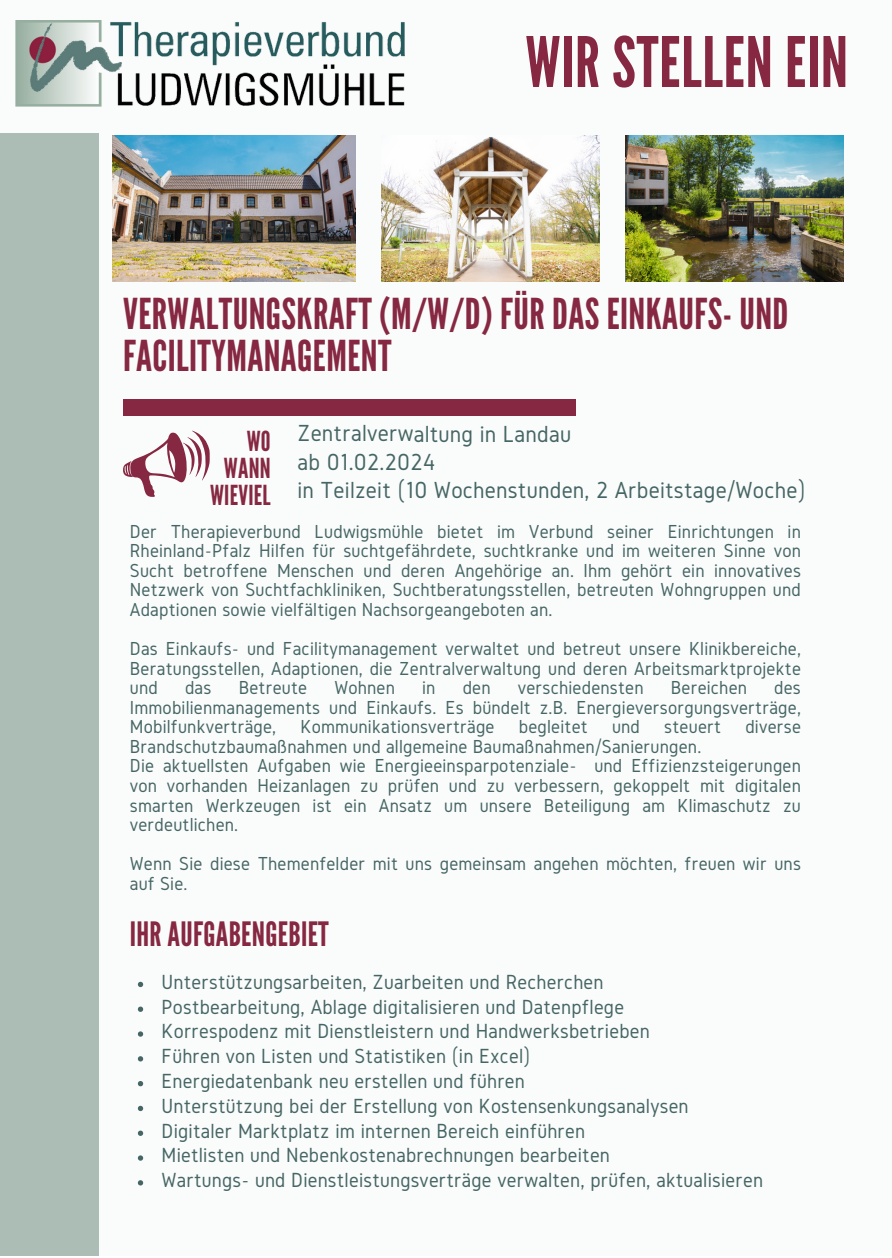
<style>
.page{position:relative;width:892px;height:1258px;background:#fff}
.page>*{position:absolute;margin:0;border:0;box-sizing:border-box;transform-origin:0 0}
.t1{font:69.3px "League Gothic";letter-spacing:.01em;color:#872842}
.t2{font:42.6px/42.6px "League Gothic";letter-spacing:.01em;color:#872842}
.t3{font:33.6px "League Gothic";letter-spacing:.01em;color:#872842}
.t4{font:27.6px "League Gothic";letter-spacing:.01em;color:#872842}
.t5{font:24.3px "Gidole";letter-spacing:.01em;color:#466665}
.t6{font:21.3px "Gidole";letter-spacing:.01em;color:#466665}
.t7{font:19.5px/19.5px "Gidole";letter-spacing:.01em;color:#466665;text-align:justify}
</style>
<div class="page">
<div style="left:0;top:0;width:891px;height:1255px;background:#fafcfb"></div>
<div style="left:0;top:133px;width:98px;height:1122px;background:#acbdb6"></div>
<div style="left:123px;top:400px;width:452px;height:16px;background:#872842"></div>
<img style="left:15px;top:21px;width:389px;height:85px">
<img style="left:625px;top:135px;width:218px;height:146px">
<img style="left:381px;top:135px;width:218px;height:146px">
<img style="left:113px;top:135px;width:242px;height:146px">
<svg style="left:123px;top:430px;width:87px;height:67px"></svg>
<svg style="left:138px;top:982px;width:5px;height:5px"></svg>
<svg style="left:138px;top:1006px;width:5px;height:6px"></svg>
<svg style="left:138px;top:1031px;width:5px;height:6px"></svg>
<svg style="left:138px;top:1056px;width:5px;height:5px"></svg>
<svg style="left:138px;top:1081px;width:5px;height:5px"></svg>
<svg style="left:138px;top:1106px;width:5px;height:5px"></svg>
<svg style="left:138px;top:1130px;width:5px;height:6px"></svg>
<svg style="left:138px;top:1155px;width:5px;height:5px"></svg>
<svg style="left:138px;top:1180px;width:5px;height:5px"></svg>
<p class="t1" style="left:525px;top:22px;width:324px">WIR STELLEN EIN</p>
<p class="t2" style="left:123px;top:293px;width:666px">VERWALTUNGSKRAFT (M/W/D) FÜR DAS EINKAUFS- UND<br>FACILITYMANAGEMENT</p>
<p class="t5" style="left:297px;top:420px;width:275px">Zentralverwaltung in Landau</p>
<p class="t5" style="left:297px;top:448px;width:139px">ab 01.02.2024</p>
<p class="t5" style="left:297px;top:476px;width:509px">in Teilzeit (10 Wochenstunden, 2 Arbeitstage/Woche)</p>
<p class="t4" style="left:247px;top:425px;width:25px">WO</p>
<p class="t4" style="left:224px;top:452px;width:48px">WANN</p>
<p class="t4" style="left:210px;top:479px;width:62px">WIEVIEL</p>
<p class="t7" style="left:130px;top:521px;width:672px">Der Therapieverbund Ludwigsmühle bietet im Verbund seiner Einrichtungen in Rheinland-Pfalz Hilfen für suchtgefährdete, suchtkranke und im weiteren Sinne von Sucht betroffene Menschen und deren Angehörige an. Ihm gehört ein innovatives Netzwerk von Suchtfachkliniken, Suchtberatungsstellen, betreuten Wohngruppen und Adaptionen sowie vielfältigen Nachsorgeangeboten an.</p>
<p class="t7" style="left:130px;top:638px;width:672px">Das Einkaufs- und Facilitymanagement verwaltet und betreut unsere Klinikbereiche, Beratungsstellen, Adaptionen, die Zentralverwaltung und deren Arbeitsmarktprojekte und</p>
<p class="t7" style="left:130px;top:678px;width:672px;text-indent:644px">des Immobilienmanagements und Einkaufs. Es bündelt z.B. Energieversorgungsverträge, Mobilfunkverträge, Kommunikationsverträge begleitet und steuert diverse Brandschutzbaumaßnahmen und allgemeine Baumaßnahmen/Sanierungen.</p>
<p class="t7" style="left:130px;top:756px;width:672px">Die aktuellsten Aufgaben wie Energieeinsparpotenziale- und Effizienzsteigerungen von vorhanden Heizanlagen zu prüfen und zu verbessern, gekoppelt mit digitalen smarten Werkzeugen ist ein Ansatz um unsere Beteiligung am Klimaschutz zu verdeutlichen.</p>
<p class="t7" style="left:130px;top:854px;width:672px">Wenn Sie diese Themenfelder mit uns gemeinsam angehen möchten, freuen wir uns auf Sie.</p>
<p class="t7" style="left:185px;top:678px;width:28px">das</p>
<p class="t7" style="left:239px;top:678px;width:70px">Betreute</p>
<p class="t7" style="left:334px;top:678px;width:62px">Wohnen</p>
<p class="t7" style="left:422px;top:678px;width:15px">in</p>
<p class="t7" style="left:462px;top:678px;width:29px">den</p>
<p class="t7" style="left:517px;top:678px;width:127px">verschiedensten</p>
<p class="t7" style="left:670px;top:678px;width:78px">Bereichen</p>
<p class="t3" style="left:130px;top:914px;width:200px">IHR AUFGABENGEBIET</p>
<p class="t6" style="left:161px;top:970px;width:443px">Unterstützungsarbeiten, Zuarbeiten und Recherchen</p>
<p class="t6" style="left:161px;top:995px;width:464px">Postbearbeitung, Ablage digitalisieren und Datenpflege</p>
<p class="t6" style="left:161px;top:1019px;width:489px">Korrespodenz mit Dienstleistern und Handwerksbetrieben</p>
<p class="t6" style="left:161px;top:1044px;width:370px">Führen von Listen und Statistiken (in Excel)</p>
<p class="t6" style="left:161px;top:1069px;width:365px">Energiedatenbank neu erstellen und führen</p>
<p class="t6" style="left:161px;top:1094px;width:528px">Unterstützung bei der Erstellung von Kostensenkungsanalysen</p>
<p class="t6" style="left:161px;top:1119px;width:425px">Digitaler Marktplatz im internen Bereich einführen</p>
<p class="t6" style="left:161px;top:1143px;width:450px">Mietlisten und Nebenkostenabrechnungen bearbeiten</p>
<p class="t6" style="left:161px;top:1168px;width:603px">Wartungs- und Dienstleistungsverträge verwalten, prüfen, aktualisieren</p>
</div>
